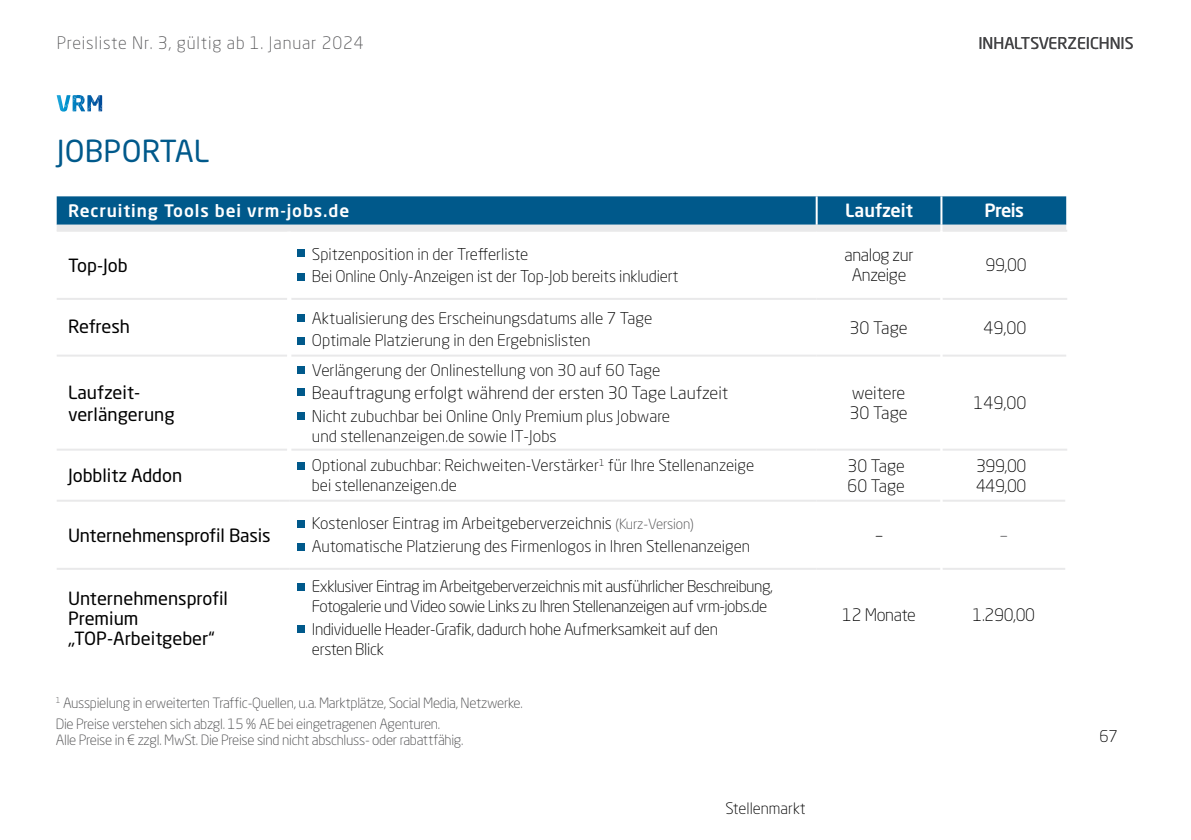
<style>
.page{position:relative;width:1191px;height:840px;background:#fff}
.page>*{position:absolute;margin:0;border:0;box-sizing:border-box;transform-origin:0 0}
.t1{font:30px "Neo Sans Std";letter-spacing:.01em;color:#00598b}
.t2{font:18px/20px "Neo Sans Std";color:#000}
.t3{font:500 18px "Neo Sans Std";color:#fff}
.t4{font:300 17px/20px "Neo Sans Std";color:#000}
.t5{font:300 17px "Neo Sans Std";letter-spacing:.05em;color:#58585a}
.t6{font:500 17px "Neo Sans Std";letter-spacing:.05em;color:#fff}
.t7{font:300 17px/20px "Neo Sans Std";letter-spacing:-.02em;color:#000;text-align:center}
.t8{font:300 17px "Neo Sans Std";color:#4b4b4d}
.t9{font:300 16px/22.8px "Neo Sans Std";color:#000}
.t10{font:300 16px/20px "Neo Sans Std";letter-spacing:-.03em;color:#000}
.t11{font:300 16px/20px "Neo Sans Std";letter-spacing:-.02em;color:#000}
.t12{font:16px "Neo Sans Std";color:#434345}
.t13{font:300 15.6px "Neo Sans Std";color:#000}
.t14{font:300 14px/16px "Neo Sans Std";letter-spacing:-.02em;color:#4b4b4d}
.s1{font-size:14px;color:#4b4b4d}
</style>
<div class="page">
<svg style="left:57px;top:95px;width:45px;height:16px"></svg>
<hr style="left:57px;top:230px;width:232px;height:2px;background:#e9e9ea">
<hr style="left:289px;top:230px;width:527px;height:2px;background:#e9e9ea">
<hr style="left:816px;top:230px;width:124px;height:2px;background:#e9e9ea">
<hr style="left:942px;top:230px;width:125px;height:2px;background:#e9e9ea">
<hr style="left:57px;top:448px;width:230px;height:2px;background:#e9e9ea">
<hr style="left:291px;top:448px;width:525px;height:2px;background:#e9e9ea">
<hr style="left:816px;top:448px;width:124px;height:2px;background:#e9e9ea">
<hr style="left:942px;top:448px;width:125px;height:2px;background:#e9e9ea">
<hr style="left:57px;top:298px;width:230px;height:2px;background:#e9e9ea">
<hr style="left:291px;top:298px;width:525px;height:2px;background:#e9e9ea">
<hr style="left:816px;top:298px;width:124px;height:2px;background:#e9e9ea">
<hr style="left:942px;top:298px;width:125px;height:2px;background:#e9e9ea">
<hr style="left:57px;top:354px;width:230px;height:2px;background:#e9e9ea">
<hr style="left:291px;top:354px;width:525px;height:2px;background:#e9e9ea">
<hr style="left:816px;top:354px;width:124px;height:2px;background:#e9e9ea">
<hr style="left:942px;top:354px;width:124px;height:2px;background:#e9e9ea">
<hr style="left:57px;top:499px;width:232px;height:2px;background:#e9e9ea">
<hr style="left:289px;top:499px;width:527px;height:2px;background:#e9e9ea">
<hr style="left:816px;top:499px;width:124px;height:2px;background:#e9e9ea">
<hr style="left:942px;top:499px;width:123px;height:2px;background:#e9e9ea">
<hr style="left:57px;top:567px;width:232px;height:2px;background:#e9e9ea">
<hr style="left:289px;top:567px;width:527px;height:2px;background:#e9e9ea">
<hr style="left:816px;top:567px;width:124px;height:2px;background:#e9e9ea">
<hr style="left:942px;top:567px;width:123px;height:2px;background:#e9e9ea">
<svg style="left:57px;top:196px;width:1009px;height:35px;background:#2e759e"></svg>
<div style="left:297px;top:461px;width:7px;height:8px;background:#00598b"></div>
<div style="left:297px;top:366px;width:7px;height:7px;background:#00598b"></div>
<div style="left:297px;top:314px;width:7px;height:7px;background:#00598b"></div>
<div style="left:297px;top:249px;width:7px;height:8px;background:#00598b"></div>
<div style="left:297px;top:520px;width:7px;height:7px;background:#00598b"></div>
<div style="left:297px;top:583px;width:7px;height:7px;background:#00598b"></div>
<div style="left:297px;top:543px;width:7px;height:7px;background:#00598b"></div>
<div style="left:297px;top:625px;width:7px;height:7px;background:#00598b"></div>
<div style="left:297px;top:388px;width:7px;height:7px;background:#00598b"></div>
<div style="left:297px;top:412px;width:7px;height:7px;background:#00598b"></div>
<div style="left:297px;top:337px;width:7px;height:7px;background:#00598b"></div>
<div style="left:297px;top:273px;width:7px;height:7px;background:#00598b"></div>
<p class="t5" style="left:57px;top:33px;width:309px">Preisliste Nr. 3, gültig ab 1. Januar 2024</p>
<h1 class="t1" style="left:57px;top:132px;width:154px">JOBPORTAL</h1>
<p class="t12" style="left:978px;top:33px;width:157px">INHALTSVERZEICHNIS</p>
<p class="t6" style="left:68px;top:200px;width:283px">Recruiting Tools bei vrm-jobs.de</p>
<p class="t3" style="left:845px;top:199px;width:69px">Laufzeit</p>
<p class="t3" style="left:984px;top:199px;width:41px">Preis</p>
<p class="t2" style="left:68px;top:255px;width:61px">Top-Job</p>
<p class="t9" style="left:312px;top:242px;width:368px">Spitzenposition in der Trefferliste<br>Bei Online Only-Anzeigen ist der Top-Job bereits inkludiert</p>
<p class="t7" style="left:844px;top:245px;width:71px">analog zur<br>Anzeige</p>
<p class="t4" style="left:985px;top:255px;width:42px">99,00</p>
<p class="t2" style="left:68px;top:316px;width:64px">Refresh</p>
<p class="t9" style="left:312px;top:306px;width:342px">Aktualisierung des Erscheinungsdatums alle 7 Tage<br>Optimale Platzierung in den Ergebnislisten</p>
<p class="t4" style="left:849px;top:317px;width:60px">30 Tage</p>
<p class="t4" style="left:983px;top:317px;width:44px">49,00</p>
<p class="t2" style="left:68px;top:380px;width:108px;line-height:22px">Laufzeit&shy;verlängerung</p>
<p class="t9" style="left:312px;top:358px;width:350px">Verlängerung der Onlinestellung von 30 auf 60 Tage</p>
<p class="t4" style="left:312px;top:382px;width:418px">Beauftragung erfolgt während der ersten 30 Tage Laufzeit</p>
<p class="t9" style="left:312px;top:405px;width:360px;line-height:20px">Nicht zubuchbar bei Online Only Premium plus Jobware und stellenanzeigen.de sowie IT-Jobs</p>
<p class="t4" style="left:849px;top:382px;width:60px">weitere<br>30 Tage</p>
<p class="t4" style="left:973px;top:392px;width:54px">149,00</p>
<p class="t2" style="left:68px;top:465px;width:116px">Jobblitz Addon</p>
<p class="t9" style="left:312px;top:455px;width:444px;line-height:20px">Optional zubuchbar: Reichweiten-Verstärker<sup>1</sup> für Ihre Stellenanzeige bei stellenanzeigen.de</p>
<p class="t4" style="left:847px;top:455px;width:59px">30 Tage<br>60 Tage</p>
<p class="t4" style="left:976px;top:455px;width:52px">399,00<br>449,00</p>
<p class="t2" style="left:68px;top:524px;width:204px">Unternehmensprofil Basis</p>
<p class="t9" style="left:312px;top:512px;width:440px">Kostenloser Eintrag im Arbeitgeberverzeichnis <span class="s1">(Kurz-Version)<br></span>Automatische Platzierung des Firmenlogos in Ihren Stellenanzeigen</p>
<p class="t4" style="left:876px;top:524px;width:8px">–</p>
<p class="t8" style="left:1000px;top:524px;width:8px">–</p>
<p class="t2" style="left:68px;top:587px;width:161px">Unternehmensprofil<br>Premium „TOP-Arbeitgeber“</p>
<p class="t10" style="left:312px;top:576px;width:462px">Exklusiver Eintrag im Arbeitgeberverzeichnis mit ausführlicher Beschreibung,<br>Fotogalerie und Video sowie Links zu Ihren Stellenanzeigen auf vrm-jobs.de</p>
<p class="t11" style="left:312px;top:619px;width:407px">Individuelle Header-Grafik, dadurch hohe Aufmerksamkeit auf den ersten Blick</p>
<p class="t14" style="left:56px;top:694px;width:468px"><sup>1</sup> Ausspielung in erweiterten Traffic-Quellen, u.a. Marktplätze, Social Media, Netzwerke.</p>
<p class="t14" style="left:56px;top:715px;width:409px">Die Preise verstehen sich abzgl. 15 % AE bei eingetragenen Agenturen.<br>Alle Preise in € zzgl. MwSt. Die Preise sind nicht abschluss- oder rabattfähig.</p>
<p class="t13" style="left:725px;top:798px;width:82px">Stellenmarkt</p>
<p class="t7" style="left:842px;top:604px;width:75px">12 Monate</p>
<p class="t4" style="left:972px;top:604px;width:64px">1.290,00</p>
<p class="t9" style="left:1099px;top:724px;width:20px">67</p>
</div>
